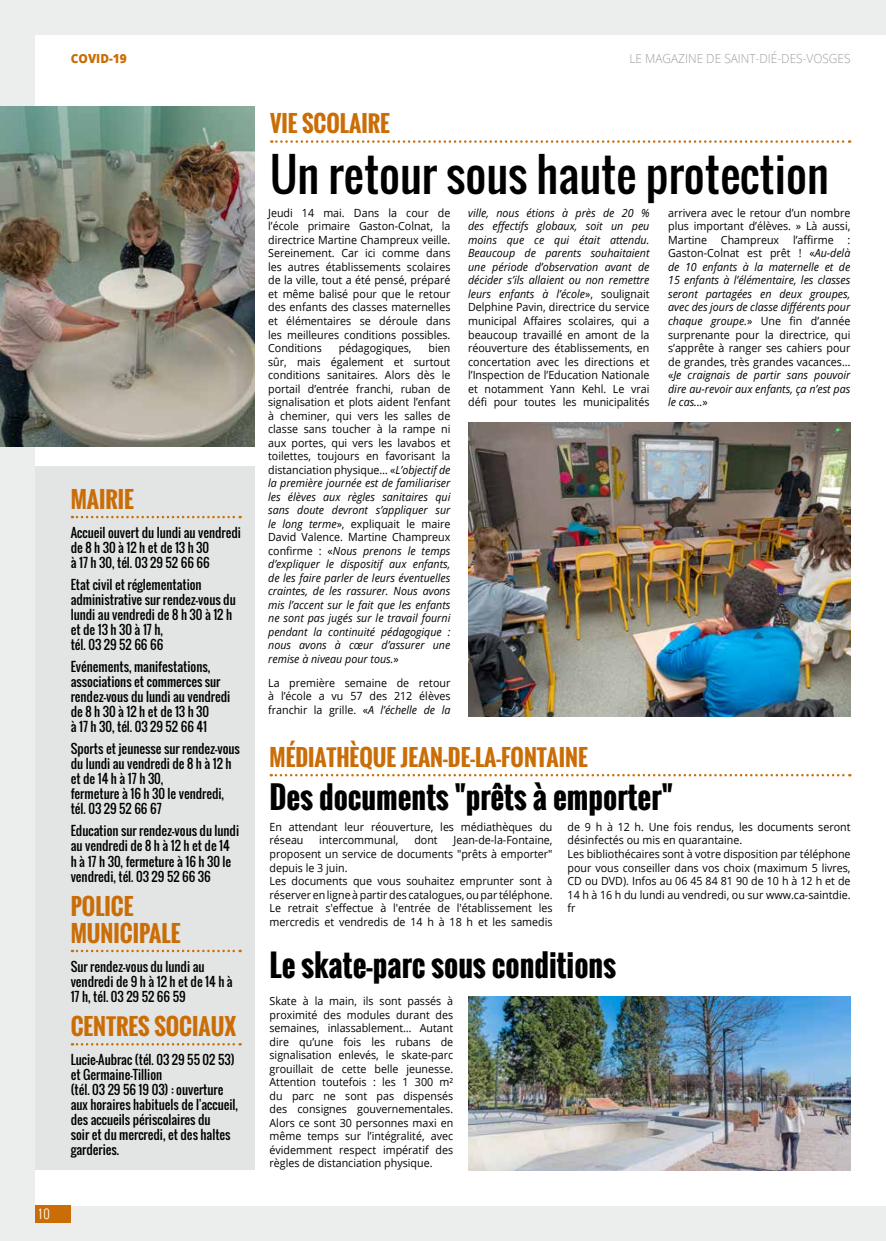
<style>
.page{position:relative;width:886px;height:1241px;background:#fff}
.page>*{position:absolute;margin:0;border:0;box-sizing:border-box;transform-origin:0 0}
.t1{font:45px "Oswald";color:#000}
.t2{font:700 30px "Oswald";color:#000}
.t3{font:700 22.5px/27px "Oswald";color:#ca6d06}
.t4{font:12.5px/15px "Oswald";color:#000}
.t5{font:300 12.5px "Open Sans";color:#9c9e9f;scale:.95 1}
.t6{font:800 12.5px "Open Sans";color:#ca6d06;scale:.95 1}
.t7{font:300 12.5px "Oswald";color:#fff}
.t8{font:11.25px/13.5px "Open Sans";color:#000;text-align:justify;scale:.95 1}
.t9{font:italic 11.25px/13.5px "Open Sans";color:#000;text-align:justify;scale:.95 1}
.s1{font-style:italic}
.s2{font-style:normal}
</style>
<div class="page">
<div style="left:0;top:0;width:886px;height:1240px;background:#eceded"></div>
<div style="left:35px;top:35px;width:851px;height:1170px;background:#fff"></div>
<div style="left:35px;top:467px;width:219px;height:702px;background:#e3e4e4"></div>
<svg style="left:72px;top:515px;width:169px;height:3px"></svg>
<svg style="left:72px;top:949px;width:169px;height:3px"></svg>
<svg style="left:72px;top:1043px;width:169px;height:2px"></svg>
<svg style="left:271px;top:773px;width:579px;height:3px"></svg>
<img style="left:468px;top:996px;width:382px;height:173px">
<svg style="left:271px;top:140px;width:579px;height:3px"></svg>
<img style="left:469px;top:423px;width:381px;height:293px">
<img style="left:0;top:106px;width:254px;height:340px">
<div style="left:35px;top:1205px;width:36px;height:17px;background:#ca6d06"></div>
<p class="t7" style="left:39px;top:1204px;width:12px">10</p>
<p class="t6" style="left:71px;top:49px;width:60px">COVID-19</p>
<p class="t5" style="left:629px;top:50px;width:234px">LE MAGAZINE DE SAINT-DIÉ-DES-VOSGES</p>
<h3 class="t3" style="left:71px;top:485px;width:65px">MAIRIE</h3>
<p class="t4" style="left:71px;top:525px;width:172px">Accueil ouvert du lundi au vendredi de 8 h 30 à 12 h et de 13 h 30<br>à 17 h 30, tél. 03 29 52 66 66</p>
<p class="t4" style="left:71px;top:577px;width:166px">Etat civil et réglementation administrative sur rendez-vous du lundi au vendredi de 8 h 30 à 12 h et de 13 h 30 à 17 h,<br>tél. 03 29 52 66 66</p>
<p class="t4" style="left:71px;top:659px;width:161px">Evénements, manifestations, associations et commerces sur rendez-vous du lundi au vendredi de 8 h 30 à 12 h et de 13 h 30<br>à 17 h 30, tél. 03 29 52 66 41</p>
<p class="t4" style="left:71px;top:741px;width:171px">Sports et jeunesse sur rendez-vous du lundi au vendredi de 8 h à 12 h et de 14 h à 17 h 30,<br>fermeture à 16 h 30 le vendredi, tél. 03 29 52 66 67</p>
<p class="t4" style="left:71px;top:823px;width:170px">Education sur rendez-vous du lundi au vendredi de 8 h à 12 h et de 14<br>h à 17 h 30, fermeture à 16 h 30 le vendredi, tél. 03 29 52 66 36</p>
<h3 class="t3" style="left:71px;top:892px;width:111px">POLICE<br>MUNICIPALE</h3>
<p class="t4" style="left:71px;top:958px;width:164px">Sur rendez-vous du lundi au vendredi de 9 h à 12 h et de 14 h à<br>17 h, tél. 03 29 52 66 59</p>
<h3 class="t3" style="left:71px;top:1012px;width:167px">CENTRES SOCIAUX</h3>
<p class="t4" style="left:71px;top:1052px;width:169px">Lucie-Aubrac (tél. 03 29 55 02 53) et Germaine-Tillion<br>(tél. 03 29 56 19 03) : ouverture aux horaires habituels de l'accueil, des accueils périscolaires du<br>soir et du mercredi, et des haltes garderies.</p>
<h3 class="t3" style="left:270px;top:110px;width:121px">VIE SCOLAIRE</h3>
<h1 class="t1" style="left:270px;top:141px;width:560px">Un retour sous haute protection</h1>
<p class="t8" style="left:268px;top:206px;width:193px">Jeudi 14 mai. Dans la cour de l’école primaire Gaston-Colnat, la directrice Martine Champreux veille.<br>Sereinement. Car ici comme dans les autres établissements scolaires de la ville, tout a été pensé, préparé et même balisé pour que le retour des enfants des classes maternelles et élémentaires se déroule dans les meilleures conditions possibles.<br>Conditions</p>
<p class="t8" style="left:468px;top:206px;width:192px"><span class="s1">ville, nous étions à près de 20 % des effectifs globaux, soit un peu moins que ce qui était attendu.<br>Beaucoup de parents souhaitaient une période d’observation avant de décider s’ils allaient ou non remettre leurs enfants à l’école</span>», soulignait Delphine Pavin, directrice du service municipal Affaires scolaires, qui a beaucoup travaillé en amont de la réouverture des établissements, en concertation avec les directions et l’Inspection de l’Education Nationale et notamment Yann Kehl. Le vrai défi pour toutes les municipalités</p>
<p class="t9" style="left:668px;top:206px;width:193px"><span class="s2">arrivera avec le retour d’un nombre plus important d’élèves. » Là aussi, Martine Champreux l’affirme :<br>Gaston-Colnat est prêt ! «</span>Au-delà de 10 enfants à la maternelle et de 15 enfants à l’élémentaire, les classes seront partagées en deux groupes, avec des jours de classe différents pour chaque groupe.<span class="s2">» Une fin d’année surprenante pour la directrice, qui s’apprête à ranger ses cahiers pour de grandes, très grandes vacances… «</span>Je craignais de partir sans pouvoir dire au-revoir aux enfants, ça n’est pas le cas...<span class="s2">»</span></p>
<p class="t8" style="left:339px;top:341px;width:78px">pédagogiques,</p>
<p class="t9" style="left:268px;top:341px;width:193px;text-indent:160px"><span class="s2">bien sûr, mais également et surtout conditions sanitaires. Alors dès le portail d’entrée franchi, ruban de signalisation et plots aident l’enfant à cheminer, qui vers les salles de classe sans toucher à la rampe ni aux portes, qui vers les lavabos et toilettes, toujours en favorisant la distanciation physique… «</span>L’objectif de la première journée est de familiariser les élèves aux règles sanitaires qui sans doute devront s’appliquer sur le long terme<span class="s2">», expliquait le maire David Valence. Martine Champreux confirme : «</span>Nous prenons le temps d’expliquer le dispositif aux enfants, de les faire parler de leurs éventuelles craintes, de les rassurer. Nous avons mis l’accent sur le fait que les enfants ne sont pas jugés sur le travail fourni pendant la continuité pédagogique : nous avons à cœur d’assurer une remise à niveau pour tous.<span class="s2">»</span></p>
<p class="t8" style="left:268px;top:675px;width:193px">La première semaine de retour à l’école a vu 57 des 212 élèves franchir la grille. «<span class="s1">A l’échelle de la</span></p>
<h3 class="t3" style="left:269px;top:743px;width:320px">MÉDIATHÈQUE JEAN-DE-LA-FONTAINE</h3>
<h2 class="t2" style="left:269px;top:774px;width:405px">Des documents "prêts à emporter"</h2>
<p class="t8" style="left:269px;top:819px;width:299px">En attendant leur réouverture, les médiathèques du réseau</p>
<p class="t8" style="left:567px;top:819px;width:299px;text-align:left">de 9 h à 12 h. Une fois rendus, les documents seront désinfectés ou mis en quarantaine.<br>Les bibliothécaires sont à votre disposition par téléphone pour vous conseiller dans vos choix (maximum 5 livres, CD ou DVD). Infos au 06 45 84 81 90 de 10 h à 12 h et de 14 h à 16 h du lundi au vendredi, ou sur www.ca-saintdie. fr</p>
<h2 class="t2" style="left:269px;top:941px;width:348px">Le skate-parc sous conditions</h2>
<p class="t8" style="left:269px;top:994px;width:195px">Skate à la main, ils sont passés à proximité des modules durant des semaines, inlassablement… Autant dire qu’une fois les rubans de signalisation enlevés, le skate-parc grouillait de cette belle jeunesse.<br>Attention toutefois : les 1 300 m² du parc ne sont pas dispensés des consignes gouvernementales.<br>Alors ce sont 30 personnes maxi en même temps sur l’intégralité, avec évidemment respect impératif des règles de distanciation physique.</p>
<p class="t8" style="left:269px;top:833px;width:299px;text-align:left;text-indent:184px">Jean-de-la-Fontaine, proposent un service de documents "prêts à emporter" depuis le 3 juin.<br>Les documents que vous souhaitez emprunter sont à réserver en ligne à partir des catalogues, ou par téléphone.<br>Le retrait s'effectue à l'entrée de l'établissement les mercredis et vendredis de 14 h à 18 h et les samedis</p>
<p class="t8" style="left:319px;top:833px;width:85px">intercommunal,</p>
<p class="t8" style="left:414px;top:833px;width:26px">dont</p>
</div>
